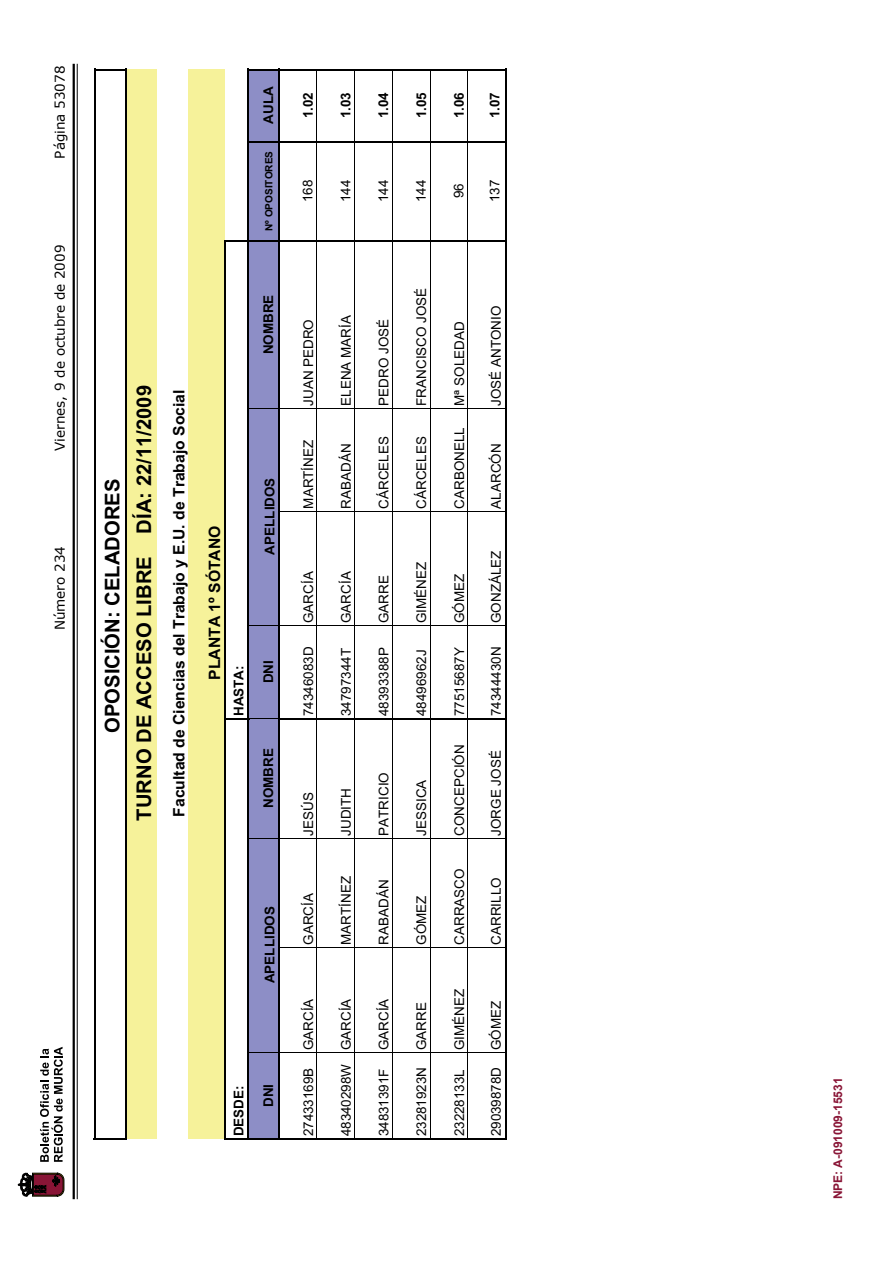
<style>
.page{position:relative;width:893px;height:1263px;background:#fff}
.page>*{position:absolute;margin:0;border:0;box-sizing:border-box;transform-origin:0 0}
.t1{font:700 20.25px/31.8px "Arial";color:#000;text-align:center}
.t2{font:700 15.75px "Arial";color:#000}
.t3{font:13.5px "Arial";color:#000}
.t4{font:700 13.5px "Arial";color:#000}
.t5{font:13.5px "Verdana";color:#000}
.t6{font:700 12px "Arial";color:#891536}
.t7{font:700 10.05px "Arial";color:#000}
</style>
<div class="page">
<hr style="left:73px;top:64px;width:2px;height:1135px;background:#000">
<hr style="left:77px;top:64px;width:1px;height:1135px;background:#000">
<svg style="left:40px;top:1047px;width:23px;height:115px"></svg>
<svg style="left:18px;top:1173px;width:46px;height:23px"></svg>
<div style="left:126px;top:69px;width:31px;height:1070px;background:#f6f29a"></div>
<div style="left:188px;top:69px;width:37px;height:1070px;background:#f6f29a"></div>
<div style="left:248px;top:69px;width:31px;height:1070px;background:#8d8ec6"></div>
<hr style="left:94px;top:1138px;width:33px;height:2px;background:#000">
<hr style="left:226px;top:717px;width:23px;height:2px;background:#000">
<hr style="left:95px;top:69px;width:32px;height:2px;background:#000">
<svg style="left:249px;top:1052px;width:29px;height:1px"></svg>
<svg style="left:249px;top:838px;width:29px;height:1px"></svg>
<svg style="left:249px;top:718px;width:29px;height:1px"></svg>
<svg style="left:249px;top:625px;width:29px;height:1px"></svg>
<svg style="left:249px;top:408px;width:29px;height:1px"></svg>
<hr style="left:316px;top:719px;width:1px;height:419px;background:#000">
<hr style="left:316px;top:242px;width:1px;height:475px;background:#000">
<hr style="left:316px;top:143px;width:1px;height:97px;background:#000">
<hr style="left:354px;top:719px;width:1px;height:419px;background:#000">
<hr style="left:354px;top:242px;width:1px;height:475px;background:#000">
<hr style="left:354px;top:143px;width:1px;height:97px;background:#000">
<hr style="left:392px;top:719px;width:1px;height:419px;background:#000">
<hr style="left:392px;top:242px;width:1px;height:475px;background:#000">
<hr style="left:392px;top:143px;width:1px;height:97px;background:#000">
<hr style="left:430px;top:719px;width:1px;height:419px;background:#000">
<hr style="left:430px;top:242px;width:1px;height:475px;background:#000">
<hr style="left:430px;top:143px;width:1px;height:97px;background:#000">
<hr style="left:467px;top:719px;width:1px;height:419px;background:#000">
<hr style="left:467px;top:242px;width:1px;height:475px;background:#000">
<hr style="left:467px;top:143px;width:1px;height:97px;background:#000">
<hr style="left:224px;top:1138px;width:283px;height:2px;background:#000">
<hr style="left:249px;top:69px;width:258px;height:2px;background:#000">
<hr style="left:280px;top:717px;width:227px;height:2px;background:#000">
<hr style="left:226px;top:240px;width:281px;height:2px;background:#000">
<hr style="left:280px;top:1052px;width:225px;height:1px;background:#000">
<hr style="left:280px;top:838px;width:225px;height:1px;background:#000">
<hr style="left:280px;top:625px;width:225px;height:1px;background:#000">
<hr style="left:280px;top:408px;width:225px;height:1px;background:#000">
<hr style="left:249px;top:141px;width:258px;height:2px;background:#000">
<hr style="left:280px;top:947px;width:225px;height:1px;background:#000">
<hr style="left:280px;top:510px;width:225px;height:1px;background:#000">
<hr style="left:94px;top:69px;width:1px;height:1069px;background:#000">
<hr style="left:125px;top:69px;width:2px;height:1069px;background:#000">
<hr style="left:224px;top:240px;width:2px;height:898px;background:#000">
<hr style="left:247px;top:69px;width:2px;height:1069px;background:#000">
<hr style="left:278px;top:69px;width:2px;height:1069px;background:#000">
<hr style="left:316px;top:71px;width:1px;height:70px;background:#000">
<hr style="left:354px;top:71px;width:1px;height:70px;background:#000">
<hr style="left:392px;top:71px;width:1px;height:70px;background:#000">
<hr style="left:430px;top:71px;width:1px;height:70px;background:#000">
<hr style="left:467px;top:71px;width:1px;height:70px;background:#000">
<hr style="left:505px;top:69px;width:2px;height:1069px;background:#000">
<p class="t5" style="left:51px;top:159px;width:94px;rotate:-90deg">Página 53078</p>
<p class="t5" style="left:51px;top:451px;width:208px;rotate:-90deg">Viernes, 9 de octubre de 2009</p>
<p class="t5" style="left:51px;top:630px;width:86px;rotate:-90deg">Número 234</p>
<p class="t4" style="left:259px;top:124px;width:39px;rotate:-90deg">AULA</p>
<p class="t7" style="left:262px;top:231px;width:82px;rotate:-90deg">Nº OPOSITORES</p>
<h1 class="t1" style="left:97px;top:821px;width:437px;rotate:-90deg">OPOSICIÓN: CELADORES<br>TURNO DE ACCESO LIBRE DÍA: 22/11/2009</h1>
<p class="t2" style="left:169px;top:817px;width:429px;rotate:-90deg">Facultad de Ciencias del Trabajo y E.U. de Trabajo Social</p>
<p class="t2" style="left:204px;top:680px;width:156px;rotate:-90deg">PLANTA 1º SÓTANO</p>
<p class="t4" style="left:230px;top:716px;width:52px;rotate:-90deg">HASTA:</p>
<p class="t4" style="left:259px;top:354px;width:61px;rotate:-90deg">NOMBRE</p>
<p class="t4" style="left:261px;top:555px;width:78px;rotate:-90deg">APELLIDOS</p>
<p class="t4" style="left:259px;top:683px;width:25px;rotate:-90deg">DNI</p>
<p class="t4" style="left:259px;top:808px;width:61px;rotate:-90deg">NOMBRE</p>
<p class="t4" style="left:261px;top:983px;width:78px;rotate:-90deg">APELLIDOS</p>
<p class="t4" style="left:230px;top:1136px;width:52px;rotate:-90deg">DESDE:</p>
<p class="t4" style="left:259px;top:1107px;width:25px;rotate:-90deg">DNI</p>
<p class="t4" style="left:299px;top:118px;width:28px;rotate:-90deg">1.02</p>
<p class="t3" style="left:299px;top:202px;width:24px;rotate:-90deg">168</p>
<p class="t4" style="left:337px;top:118px;width:28px;rotate:-90deg">1.03</p>
<p class="t3" style="left:337px;top:202px;width:24px;rotate:-90deg">144</p>
<p class="t4" style="left:375px;top:118px;width:28px;rotate:-90deg">1.04</p>
<p class="t3" style="left:374px;top:202px;width:24px;rotate:-90deg">144</p>
<p class="t4" style="left:412px;top:118px;width:28px;rotate:-90deg">1.05</p>
<p class="t3" style="left:412px;top:202px;width:24px;rotate:-90deg">144</p>
<p class="t4" style="left:450px;top:118px;width:28px;rotate:-90deg">1.06</p>
<p class="t3" style="left:450px;top:198px;width:16px;rotate:-90deg">96</p>
<p class="t4" style="left:486px;top:118px;width:28px;rotate:-90deg">1.07</p>
<p class="t3" style="left:486px;top:202px;width:24px;rotate:-90deg">137</p>
<p class="t3" style="left:299px;top:406px;width:88px;rotate:-90deg">JUAN PEDRO</p>
<p class="t3" style="left:299px;top:509px;width:70px;rotate:-90deg">MARTÍNEZ</p>
<p class="t3" style="left:299px;top:623px;width:53px;rotate:-90deg">GARCÍA</p>
<p class="t3" style="left:299px;top:716px;width:71px;rotate:-90deg">74346083D</p>
<p class="t3" style="left:337px;top:406px;width:92px;rotate:-90deg">ELENA MARÍA</p>
<p class="t3" style="left:337px;top:509px;width:66px;rotate:-90deg">RABADÁN</p>
<p class="t3" style="left:337px;top:623px;width:53px;rotate:-90deg">GARCÍA</p>
<p class="t3" style="left:337px;top:716px;width:70px;rotate:-90deg">34797344T</p>
<p class="t3" style="left:299px;top:836px;width:45px;rotate:-90deg">JESÚS</p>
<p class="t3" style="left:299px;top:945px;width:53px;rotate:-90deg">GARCÍA</p>
<p class="t3" style="left:299px;top:1050px;width:53px;rotate:-90deg">GARCÍA</p>
<p class="t3" style="left:299px;top:1136px;width:70px;rotate:-90deg">27433169B</p>
<p class="t3" style="left:337px;top:836px;width:49px;rotate:-90deg">JUDITH</p>
<p class="t3" style="left:337px;top:945px;width:70px;rotate:-90deg">MARTÍNEZ</p>
<p class="t3" style="left:337px;top:1136px;width:139px;rotate:-90deg">48340298W GARCÍA</p>
<p class="t3" style="left:375px;top:406px;width:88px;rotate:-90deg">PEDRO JOSÉ</p>
<p class="t3" style="left:375px;top:509px;width:74px;rotate:-90deg">CÁRCELES</p>
<p class="t3" style="left:375px;top:623px;width:49px;rotate:-90deg">GARRE</p>
<p class="t3" style="left:375px;top:716px;width:70px;rotate:-90deg">48393388P</p>
<p class="t3" style="left:375px;top:836px;width:65px;rotate:-90deg">PATRICIO</p>
<p class="t3" style="left:375px;top:945px;width:66px;rotate:-90deg">RABADÁN</p>
<p class="t3" style="left:375px;top:1050px;width:53px;rotate:-90deg">GARCÍA</p>
<p class="t3" style="left:375px;top:1136px;width:70px;rotate:-90deg">34831391F</p>
<p class="t3" style="left:413px;top:406px;width:120px;rotate:-90deg">FRANCISCO JOSÉ</p>
<p class="t3" style="left:413px;top:509px;width:74px;rotate:-90deg">CÁRCELES</p>
<p class="t3" style="left:413px;top:623px;width:63px;rotate:-90deg">GIMÉNEZ</p>
<p class="t3" style="left:413px;top:716px;width:68px;rotate:-90deg">48496962J</p>
<p class="t3" style="left:413px;top:836px;width:58px;rotate:-90deg">JESSICA</p>
<p class="t3" style="left:413px;top:945px;width:51px;rotate:-90deg">GÓMEZ</p>
<p class="t3" style="left:413px;top:1136px;width:135px;rotate:-90deg">23281923N GARRE</p>
<p class="t3" style="left:450px;top:406px;width:86px;rotate:-90deg">Mª SOLEDAD</p>
<p class="t3" style="left:450px;top:509px;width:83px;rotate:-90deg">CARBONELL</p>
<p class="t3" style="left:450px;top:623px;width:51px;rotate:-90deg">GÓMEZ</p>
<p class="t3" style="left:450px;top:716px;width:70px;rotate:-90deg">77515687Y</p>
<p class="t3" style="left:450px;top:836px;width:93px;rotate:-90deg">CONCEPCIÓN</p>
<p class="t3" style="left:450px;top:945px;width:78px;rotate:-90deg">CARRASCO</p>
<p class="t3" style="left:450px;top:1050px;width:63px;rotate:-90deg">GIMÉNEZ</p>
<p class="t3" style="left:450px;top:1136px;width:69px;rotate:-90deg">23228133L</p>
<p class="t3" style="left:487px;top:406px;width:102px;rotate:-90deg">JOSÉ ANTONIO</p>
<p class="t3" style="left:487px;top:509px;width:66px;rotate:-90deg">ALARCÓN</p>
<p class="t3" style="left:487px;top:623px;width:74px;rotate:-90deg">GONZÁLEZ</p>
<p class="t3" style="left:487px;top:716px;width:71px;rotate:-90deg">74344430N</p>
<p class="t3" style="left:487px;top:836px;width:87px;rotate:-90deg">JORGE JOSÉ</p>
<p class="t3" style="left:487px;top:945px;width:69px;rotate:-90deg">CARRILLO</p>
<p class="t3" style="left:487px;top:1136px;width:137px;rotate:-90deg">29039878D GÓMEZ</p>
<p class="t6" style="left:830px;top:1199px;width:123px;rotate:-90deg">NPE: A-091009-15531</p>
</div>
